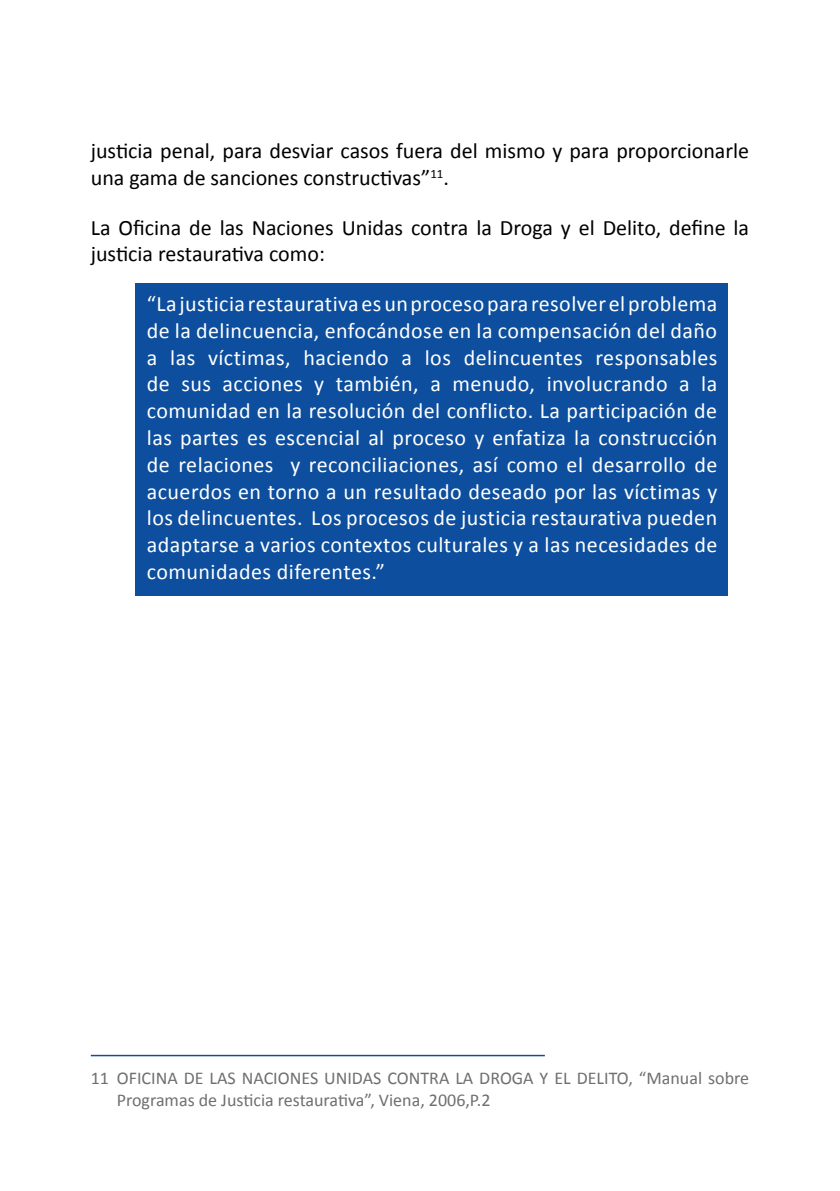
<style>
.page{position:relative;width:840px;height:1191px;background:#fff}
.page>*{position:absolute;margin:0;border:0;box-sizing:border-box;transform-origin:0 0}
.t1{font:22px/26.8px "Calibri";letter-spacing:.02em;color:#fff;text-align:justify}
.t2{font:22px/26.8px "Calibri";color:#000}
.t3{font:18px/22px "Calibri";color:#706f6f}
</style>
<div class="page">
<div style="left:135px;top:283px;width:593px;height:313px;background:#0d4f9e"></div>
<hr style="left:91px;top:1054px;width:453px;height:2px;background:#0d4f9e">
<hr style="left:839px;top:0;width:1px;height:1191px;background:#0d4f9e">
<p class="t2" style="left:91px;top:138px;width:659px">justicia penal, para desviar casos fuera del mismo y para proporcionarle una gama de sanciones constructivas”<sup>11</sup>.</p>
<p class="t2" style="left:91px;top:214px;width:659px">La Oficina de las Naciones Unidas contra la Droga y el Delito, define la justicia restaurativa como:</p>
<p class="t1" style="left:147px;top:290px;width:571px">“La justicia restaurativa es un proceso para resolver el problema de la delincuencia, enfocándose en la compensación del daño a las víctimas, haciendo a los delincuentes responsables de sus acciones y también, a menudo, involucrando a la comunidad en la resolución del conflicto. La participación de las partes es escencial al proceso y enfatiza la construcción de relaciones y reconciliaciones, así como el desarrollo de acuerdos en torno a un resultado deseado por las víctimas y los delincuentes. Los procesos de justicia restaurativa pueden adaptarse a varios contextos culturales y a las necesidades de comunidades diferentes.”</p>
<p class="t3" style="left:117px;top:1067px;width:633px;text-indent:-26px">11 OFICINA DE LAS NACIONES UNIDAS CONTRA LA DROGA Y EL DELITO, “Manual sobre<br>Programas de Justicia restaurativa”, Viena, 2006,P.2</p>
</div>
